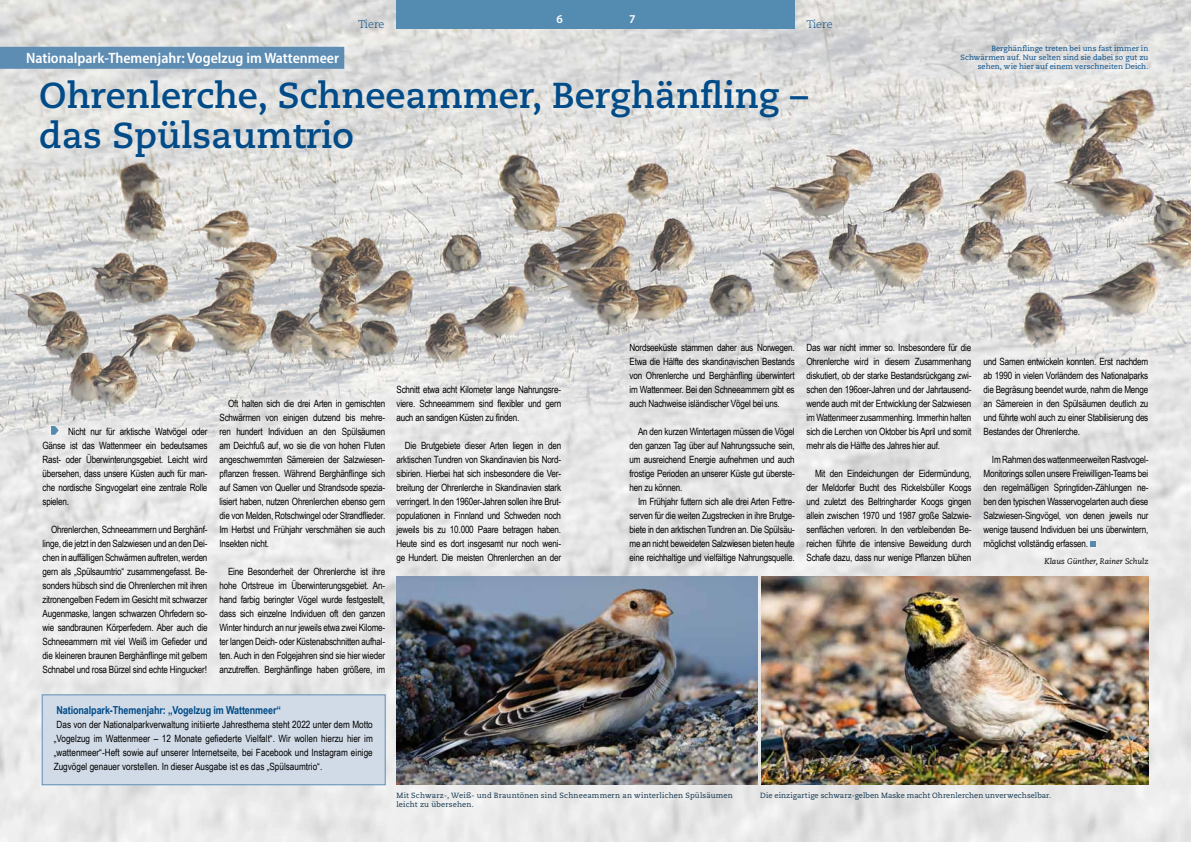
<style>
.page{position:relative;width:1191px;height:842px;background:#fff}
.page>*{position:absolute;margin:0;border:0;box-sizing:border-box;transform-origin:0 0}
.t1{font:700 36px/40px "Caecilia";color:#004b88}
.t2{font:600 semi-condensed 15px "Myriad Pro";color:#fff}
.t3{font:600 12px "Myriad Pro";color:#fff}
.t4{font:700 11px "Arial Narrow";letter-spacing:-.01em;color:#004b88}
.t5{font:300 11px "Caecilia";letter-spacing:-.005em;color:#004b88}
.t6{font:10px/14px "Arial Narrow";letter-spacing:-.02em;color:#000;text-align:justify}
.t7{font:italic 8px "Caecilia";color:#000}
.t8{font:7.5px/9px "Caecilia";letter-spacing:.015em;color:#0a3049}
.t9{font:7.5px/9px "Caecilia";letter-spacing:.005em;color:#004b88;text-align:right}
</style>
<div class="page">
<img style="left:0;top:1px;width:1190px;height:841px">
<img style="left:761px;top:576px;width:387px;height:209px">
<img style="left:396px;top:576px;width:361px;height:209px">
<div style="left:39px;top:422px;width:182px;height:267px;background:#e7e7e7"></div>
<div style="left:36px;top:419px;width:177px;height:262px;background:#ececec"></div>
<svg style="left:51px;top:426px;width:8px;height:9px"></svg>
<div style="left:216px;top:396px;width:182px;height:293px;background:#fff;opacity:.85"></div>
<div style="left:213px;top:393px;width:177px;height:288px;background:#ebebeb"></div>
<div style="left:392px;top:382px;width:182px;height:195px;background:#fff;opacity:.85"></div>
<div style="left:389px;top:379px;width:177px;height:190px;background:#ebebeb"></div>
<div style="left:802px;top:340px;width:183px;height:237px;background:#fff;opacity:.85"></div>
<div style="left:800px;top:337px;width:176px;height:232px;background:#fff;opacity:.75"></div>
<div style="left:979px;top:354px;width:182px;height:225px;background:#fff;opacity:.85"></div>
<div style="left:977px;top:351px;width:176px;height:220px;background:#fff;opacity:.75"></div>
<svg style="left:1090px;top:541px;width:6px;height:6px"></svg>
<div style="left:42px;top:694px;width:343px;height:91px;background:#d1dbe7;border:1px solid #5e8db4"></div>
<div style="left:957px;top:41px;width:205px;height:42px;background:#fff;opacity:.95"></div>
<div style="left:0;top:47px;width:344px;height:22px;background:#5e8db4"></div>
<div style="left:396px;top:1px;width:398px;height:27px;background:#548bb1"></div>
<h2 class="t2" style="left:26px;top:48px;width:314px">Nationalpark-Themenjahr: Vogelzug im Wattenmeer</h2>
<p class="t3" style="left:554px;top:11px;width:10px">66</p>
<p class="t3" style="left:629px;top:11px;width:8px">7</p>
<p class="t5" style="left:358px;top:18px;width:28px">Tiere</p>
<p class="t5" style="left:806px;top:18px;width:28px">Tiere</p>
<h1 class="t1" style="left:39px;top:76px;width:770px">Ohrenlerche, Schneeammer, Berghänfling – das Spülsaumtrio</h1>
<p class="t9" style="left:960px;top:44px;width:189px">Berghänflinge treten bei uns fast immer in<br>Schwärmen auf. Nur selten sind sie dabei so gut zu sehen, wie hier auf einem verschneiten Deich.</p>
<p class="t6" style="left:43px;top:424px;width:166px;text-indent:26px">Nicht nur für arktische Watvögel oder Gänse ist das Wattenmeer ein bedeutsames Rast- oder Überwinterungsgebiet. Leicht wird übersehen, dass unsere Küsten auch für man&shy;che nordische Singvogelart eine zentrale Rolle spielen.</p>
<p class="t6" style="left:43px;top:522px;width:166px;text-indent:9px">Ohrenlerchen, Schneeammern und Berghänf&shy;linge, die jetzt in den Salzwiesen und an den Dei&shy;chen in auffälligen Schwärmen auftreten, werden gern als „Spülsaumtrio“ zusammengefasst. Be&shy;sonders hübsch sind die Ohrenlerchen mit ihren zitronengelben Federn im Gesicht mit schwarzer Augenmaske, langen schwarzen Ohrfedern so&shy;wie sandbraunen Körperfedern. Aber auch die Schneeammern mit viel Weiß im Gefieder und die kleineren braunen Berghänflinge mit gelbem Schnabel und rosa Bürzel sind echte Hingucker!</p>
<p class="t6" style="left:219px;top:396px;width:167px;text-indent:9px">Oft halten sich die drei Arten in gemischten Schwärmen von einigen dutzend bis mehre&shy;ren hundert Individuen an den Spülsäumen am Deichfuß auf, wo sie die von hohen Fluten angeschwemmten Sämereien der Salzwiesen&shy;pflanzen fressen. Während Berghänflinge sich auf Samen von Queller und Strandsode spezia&shy;lisiert haben, nutzen Ohrenlerchen ebenso gern die von Melden, Rotschwingel oder Strandflieder.<br>Im Herbst und Frühjahr verschmähen sie auch Insekten nicht.</p>
<p class="t6" style="left:219px;top:564px;width:167px;text-indent:9px">Eine Besonderheit der Ohrenlerche ist ihre hohe Ortstreue im Überwinterungsgebiet. An&shy;hand farbig beringter Vögel wurde festgestellt, dass sich einzelne Individuen oft den ganzen Winter hindurch an nur jeweils etwa zwei Kilome&shy;ter langen Deich- oder Küstenabschnitten aufhal&shy;ten. Auch in den Folgejahren sind sie hier wieder anzutreffen. Berghänflinge haben größere, im</p>
<p class="t6" style="left:396px;top:382px;width:166px">Schnitt etwa acht Kilometer lange Nahrungsre&shy;viere. Schneeammern sind flexibler und gern auch an sandigen Küsten zu finden.</p>
<p class="t6" style="left:396px;top:438px;width:166px;text-indent:9px">Die Brutgebiete dieser Arten liegen in den arktischen Tundren von Skandinavien bis Nord&shy;sibirien. Hierbei hat sich insbesondere die Ver&shy;breitung der Ohrenlerche in Skandinavien stark verringert. In den 1960er-Jahren sollen ihre Brut&shy;populationen in Finnland und Schweden noch jeweils bis zu 10.000 Paare betragen haben.<br>Heute sind es dort insgesamt nur noch weni&shy;ge Hundert. Die meisten Ohrenlerchen an der</p>
<p class="t6" style="left:629px;top:340px;width:167px">Nordseeküste stammen daher aus Norwegen.<br>Etwa die Hälfte des skandinavischen Bestands von Ohrenlerche und Berghänfling überwintert im Wattenmeer. Bei den Schneeammern gibt es auch Nachweise isländischer Vögel bei uns.</p>
<p class="t6" style="left:629px;top:424px;width:167px;text-indent:9px">An den kurzen Wintertagen müssen die Vögel den ganzen Tag über auf Nahrungssuche sein, um ausreichend Energie aufnehmen und auch frostige Perioden an unserer Küste gut überste&shy;hen zu können.</p>
<p class="t6" style="left:629px;top:494px;width:167px;text-indent:9px">Im Frühjahr futtern sich alle drei Arten Fettre&shy;serven für die weiten Zugstrecken in ihre Brutge&shy;biete in den arktischen Tundren an. Die Spülsäu&shy;me an nicht beweideten Salzwiesen bieten heute eine reichhaltige und vielfältige Nahrungsquelle.</p>
<p class="t6" style="left:806px;top:340px;width:166px">Das war nicht immer so. Insbesondere für die Ohrenlerche wird in diesem Zusammenhang diskutiert, ob der starke Bestandsrückgang zwi&shy;schen den 196oer-Jahren und der Jahrtausend&shy;wende auch mit der Entwicklung der Salzwiesen im Wattenmeer zusammenhing. Immerhin halten sich die Lerchen von Oktober bis April und somit mehr als die Hälfte des Jahres hier auf.</p>
<p class="t6" style="left:806px;top:466px;width:166px;text-indent:9px">Mit den Eindeichungen der Eidermündung, der Meldorfer Bucht des Rickelsbüller Koogs und zuletzt des Beltringharder Koogs gingen allein zwischen 1970 und 1987 große Salzwie&shy;senflächen verloren. In den verbleibenden Be&shy;reichen führte die intensive Beweidung durch Schafe dazu, dass nur wenige Pflanzen blühen</p>
<p class="t6" style="left:983px;top:354px;width:166px">und Samen entwickeln konnten. Erst nachdem ab 1990 in vielen Vorländern des Nationalparks die Begräsung beendet wurde, nahm die Menge an Sämereien in den Spülsäumen deutlich zu und führte wohl auch zu einer Stabilisierung des Bestandes der Ohrenlerche.</p>
<p class="t6" style="left:983px;top:452px;width:166px;text-indent:9px">Im Rahmen des wattenmeerweiten Rastvogel-Monitorings sollen unsere Freiwilligen-Teams bei den regelmäßigen Springtiden-Zählungen ne&shy;ben den typischen Wasservogelarten auch diese Salzwiesen-Singvögel, von denen jeweils nur wenige tausend Individuen bei uns überwintern, möglichst vollständig erfassen.</p>
<p class="t7" style="left:1044px;top:557px;width:105px">Klaus Günther, Rainer Schulz</p>
<p class="t4" style="left:57px;top:704px;width:226px">nationalpark-themenjahr: „Vogelzug im Wattenmeer“</p>
<p class="t6" style="left:54px;top:718px;width:321px">Das von der Nationalparkverwaltung initiierte Jahresthema steht 2022 unter dem Motto „Vogelzug im Wattenmeer – 12 Monate gefiederte Vielfalt“. Wir wollen hierzu hier im „wattenmeer“-Heft sowie auf unserer Internetseite, bei Facebook und Instagram einige Zugvögel genauer vorstellen. In dieser Ausgabe ist es das „Spülsaumtrio“.</p>
<p class="t8" style="left:396px;top:791px;width:338px">Mit Schwarz-, Weiß- und Brauntönen sind Schneeammern an winterlichen Spülsäumen leicht zu übersehen.</p>
<p class="t8" style="left:760px;top:791px;width:292px">Die einzigartige schwarz-gelben Maske macht Ohrenlerchen unverwechselbar.</p>
</div>
